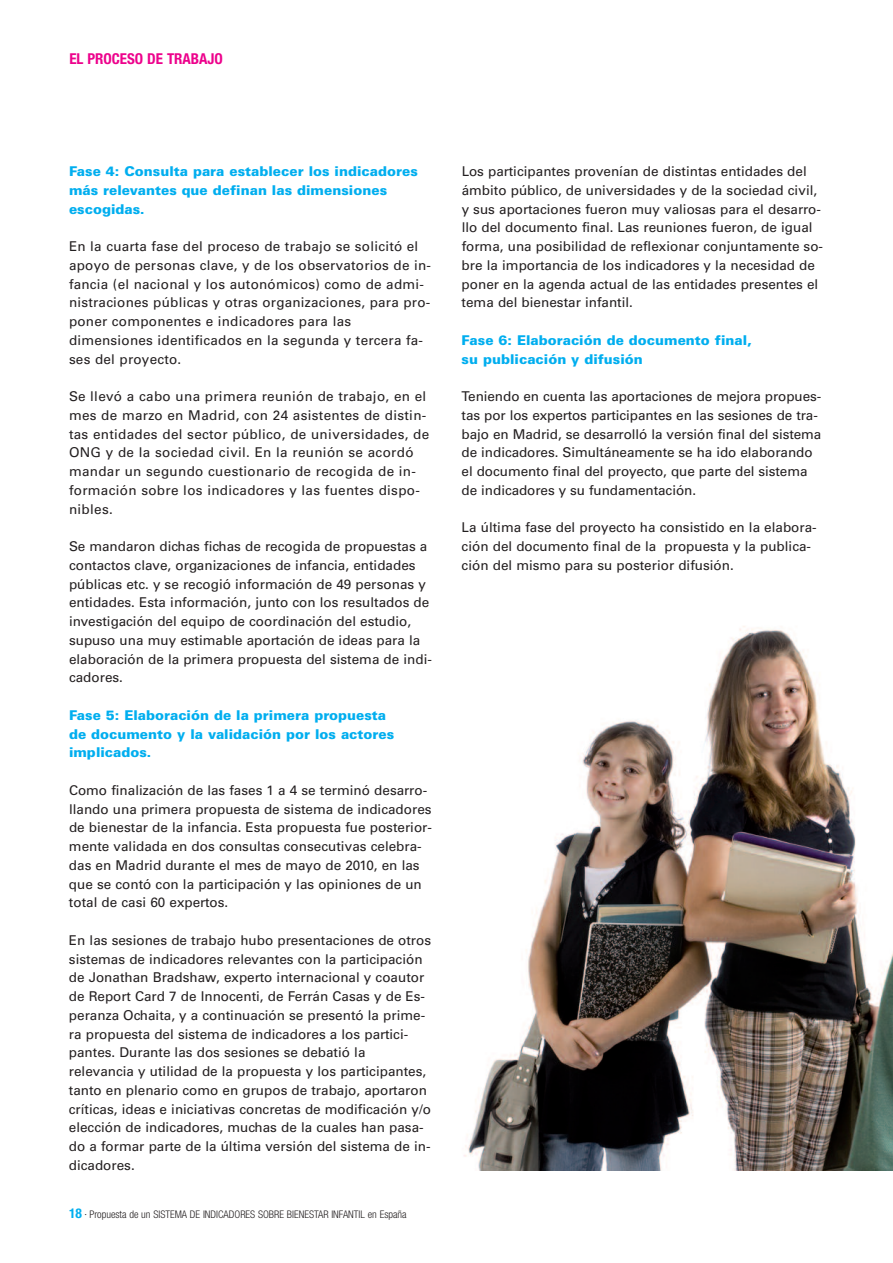
<style>
.page{position:relative;width:893px;height:1263px;background:#fff}
.page>*{position:absolute;margin:0;border:0;box-sizing:border-box;transform-origin:0 0}
.t1{font:700 condensed 15px "Helvetica Neue";color:#ed028c}
.t2{font:13.5px/18.8px "Univers";color:#231f20}
.t3{font:13.5px/18.8px "Univers";letter-spacing:.02em;color:#231f20}
.t4{font:900 13.5px/18.8px "Univers";color:#00aeef}
.t5{font:300 condensed 10.5px "Helvetica Neue";color:#231f20}
.s1{font-weight:700;font-size:13.5px;color:#00aeef}
</style>
<div class="page">
<img style="left:463px;top:626px;width:430px;height:544px">
<p class="t1" style="left:69px;top:53px;width:155px">EL PROCESO DE TRABAJO</p>
<p class="t4" style="left:69px;top:163px;width:350px">Fase 4: Consulta para establecer los indicadores más relevantes que definan las dimensiones escogidas.</p>
<p class="t2" style="left:69px;top:238px;width:364px">En la cuarta fase del proceso de trabajo se solicitó el apoyo de personas clave, y de los observatorios de in&shy;fancia (el nacional y los autonómicos) como de admi&shy;nistraciones públicas y otras organizaciones, para pro&shy;poner componentes e indicadores para las dimensiones identificados en la segunda y tercera fa&shy;ses del proyecto.</p>
<p class="t3" style="left:69px;top:388px;width:362px">Se llevó a cabo una primera reunión de trabajo, en el mes de marzo en Madrid, con 24 asistentes de distin&shy;tas entidades del sector público, de universidades, de ONG y de la sociedad civil. En la reunión se acordó mandar un segundo cuestionario de recogida de in&shy;formación sobre los indicadores y las fuentes dispo&shy;nibles.</p>
<p class="t2" style="left:69px;top:538px;width:364px">Se mandaron dichas fichas de recogida de propuestas a contactos clave, organizaciones de infancia, entidades públicas etc. y se recogió información de 49 personas y entidades. Esta información, junto con los resultados de investigación del equipo de coordinación del estudio, supuso una muy estimable aportación de ideas para la elaboración de la primera propuesta del sistema de indi&shy;cadores.</p>
<p class="t4" style="left:69px;top:707px;width:327px">Fase 5: Elaboración de la primera propuesta de documento y la validación por los actores implicados.</p>
<p class="t2" style="left:69px;top:782px;width:364px">Como finalización de las fases 1 a 4 se terminó desarro&shy;llando una primera propuesta de sistema de indicadores de bienestar de la infancia. Esta propuesta fue posterior&shy;mente validada en dos consultas consecutivas celebra&shy;das en Madrid durante el mes de mayo de 2010, en las que se contó con la participación y las opiniones de un total de casi 60 expertos.</p>
<p class="t2" style="left:69px;top:932px;width:364px">En las sesiones de trabajo hubo presentaciones de otros sistemas de indicadores relevantes con la participación de Jonathan Bradshaw, experto internacional y coautor de Report Card 7 de Innocenti, de Ferrán Casas y de Es&shy;peranza Ochaita, y a continuación se presentó la prime&shy;ra propuesta del sistema de indicadores a los partici&shy;pantes. Durante las dos sesiones se debatió la relevancia y utilidad de la propuesta y los participantes, tanto en plenario como en grupos de trabajo, aportaron críticas, ideas e iniciativas concretas de modificación y/o elección de indicadores, muchas de la cuales han pasa&shy;do a formar parte de la última versión del sistema de in&shy;dicadores.</p>
<p class="t5" style="left:69px;top:1210px;width:339px"><span class="s1">18</span> · Propuesta de un SISTEMA DE INDICADORES SOBRE BIENESTAR INFANTIL en España</p>
<p class="t2" style="left:462px;top:163px;width:363px">Los participantes provenían de distintas entidades del ámbito público, de universidades y de la sociedad civil, y sus aportaciones fueron muy valiosas para el desarro&shy;llo del documento final. Las reuniones fueron, de igual forma, una posibilidad de reflexionar conjuntamente so&shy;bre la importancia de los indicadores y la necesidad de poner en la agenda actual de las entidades presentes el tema del bienestar infantil.</p>
<p class="t4" style="left:462px;top:332px;width:292px">Fase 6: Elaboración de documento final, su publicación y difusión</p>
<p class="t2" style="left:462px;top:388px;width:361px">Teniendo en cuenta las aportaciones de mejora propues&shy;tas por los expertos participantes en las sesiones de tra&shy;bajo en Madrid, se desarrolló la versión final del sistema de indicadores. Simultáneamente se ha ido elaborando el documento final del proyecto, que parte del sistema de indicadores y su fundamentación.</p>
<p class="t2" style="left:462px;top:519px;width:357px">La última fase del proyecto ha consistido en la elabora&shy;ción del documento final de la propuesta y la publica&shy;ción del mismo para su posterior difusión.</p>
</div>
